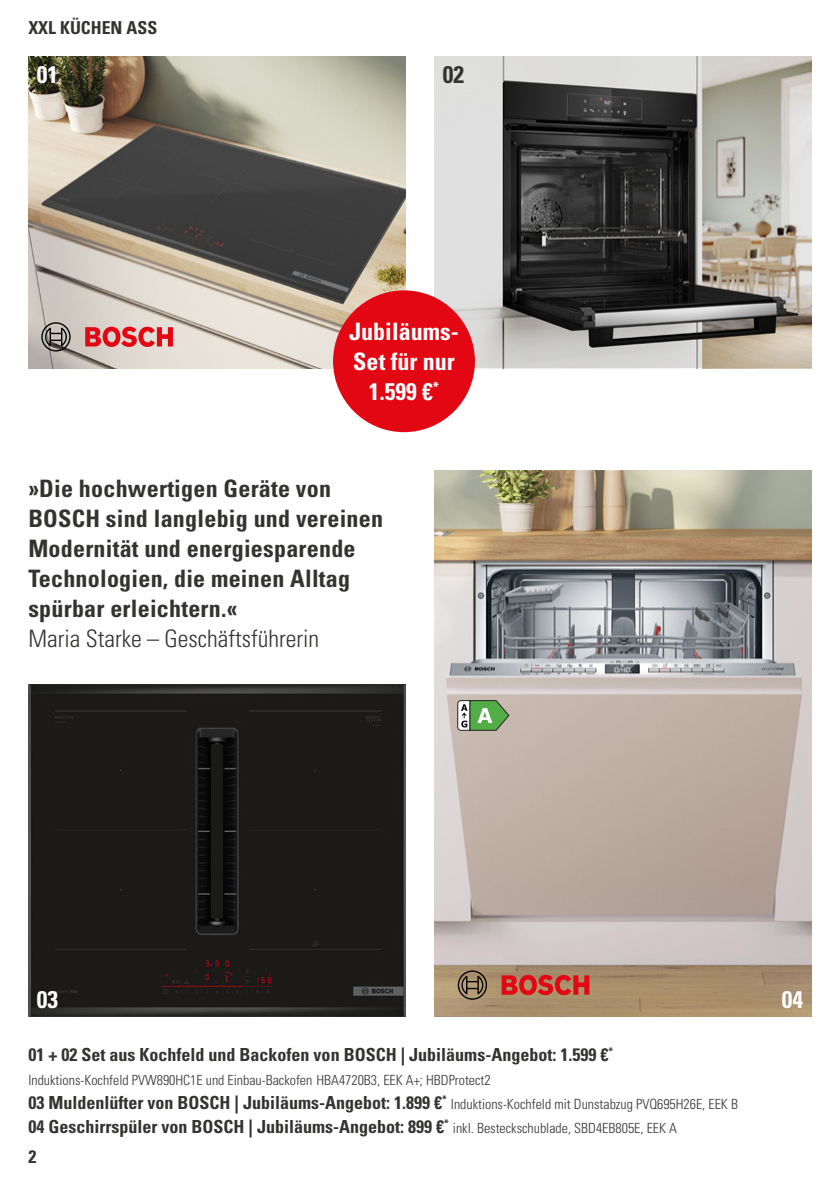
<style>
.page{position:relative;width:840px;height:1191px;background:#fff}
.page>*{position:absolute;margin:0;border:0;box-sizing:border-box;transform-origin:0 0}
.t1{font:700 condensed 24px/30px "Univers LT Std";letter-spacing:.01em;color:#333332}
.t2{font:700 condensed 24px/30px "Univers LT Std";color:#fff;text-align:center}
.t3{font:300 condensed 24px "Univers LT Std";color:#333332}
.t4{font:700 condensed 18px/24px "Univers LT Std";color:#333332}
.t5{font:700 condensed 17.8px "Univers LT Std";color:#333332}
.t6{font:300 condensed 14px "Univers LT Std";color:#333332}
.s1{font-weight:300;font-size:14px}
</style>
<div class="page">
<hr style="left:839px;top:0;width:1px;height:1191px;background:#333332">
<img style="left:28px;top:684px;width:377px;height:332px">
<img style="left:28px;top:57px;width:377px;height:311px">
<img style="left:434px;top:471px;width:377px;height:545px">
<svg style="left:434px;top:57px;width:377px;height:311px;background:#878581"></svg>
<div style="left:333px;top:290px;width:141px;height:142px;background:#e30613;border-radius:50%"></div>
<svg style="left:85px;top:327px;width:88px;height:20px;background:#e05d61"></svg>
<svg style="left:41px;top:322px;width:30px;height:29px"></svg>
<svg style="left:501px;top:975px;width:88px;height:20px;background:#ca3f37"></svg>
<svg style="left:457px;top:970px;width:30px;height:29px"></svg>
<svg style="left:457px;top:700px;width:52px;height:30px"></svg>
<p class="t5" style="left:28px;top:17px;width:130px">XXL KÜCHEN ASS</p>
<h1 class="t2" style="left:37px;top:59px;width:23px">01</h1>
<h1 class="t1" style="left:442px;top:59px;width:23px">02</h1>
<h1 class="t2" style="left:349px;top:316px;width:111px">Jubiläums-<br>Set für nur<br>1.599 €<sup>*</sup></h1>
<h1 class="t1" style="left:28px;top:473px;width:356px">»Die hochwertigen Geräte von<br>BOSCH sind langlebig und vereinen<br>Modernität und energiesparende<br>Technologien, die meinen Alltag spürbar erleichtern.«</h1>
<h1 class="t3" style="left:28px;top:623px;width:292px">Maria Starke – Geschäftsführerin</h1>
<h1 class="t2" style="left:37px;top:984px;width:23px">03</h1>
<h1 class="t2" style="left:781px;top:984px;width:23px">04</h1>
<p class="t4" style="left:28px;top:1042px;width:586px">01 + 02 Set aus Kochfeld und Backofen von BOSCH | Jubiläums-Angebot: 1.599 €<sup>*</sup></p>
<p class="t6" style="left:28px;top:1071px;width:463px">Induktions-Kochfeld PVW890HC1E und Einbau-Backofen HBA4720B3, EEK A+; HBDProtect2</p>
<p class="t4" style="left:28px;top:1090px;width:710px">03 Muldenlüfter von BOSCH | Jubiläums-Angebot: 1.899 €<sup>*</sup> <span class="s1">Induktions-Kochfeld mit Dunstabzug PVQ695H26E, EEK B<br></span>04 Geschirrspüler von BOSCH | Jubiläums-Angebot: 899 €<sup>*</sup> <span class="s1">inkl. Besteckschublade, SBD4EB805E, EEK A</span></p>
<p class="t4" style="left:28px;top:1144px;width:9px">2</p>
</div>
